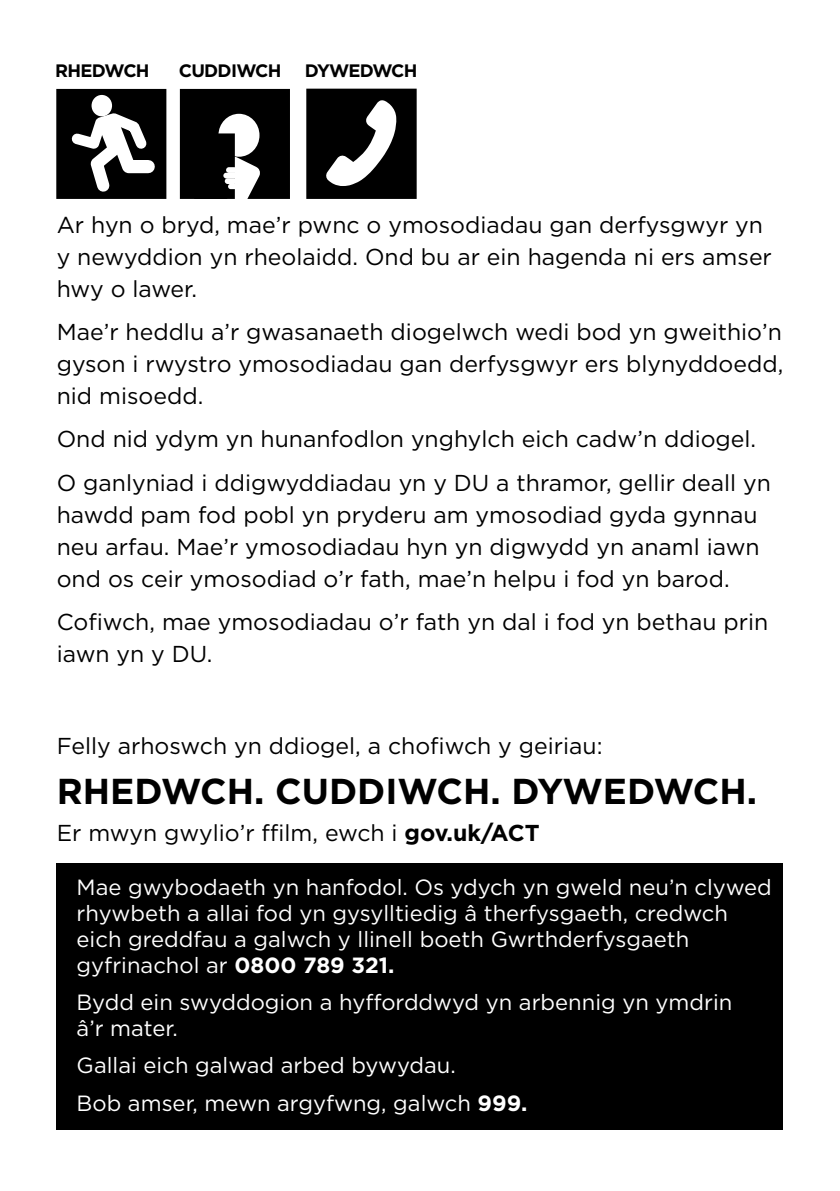
<style>
.page{position:relative;width:840px;height:1191px;background:#fff}
.page>*{position:absolute;margin:0;border:0;box-sizing:border-box;transform-origin:0 0}
.t1{font:700 36px "Gotham";color:#000}
.t2{font:23px/32px "Gotham";color:#000}
.t3{font:22px/26px "Gotham";color:#fff}
.t4{font:700 18px "Gotham";letter-spacing:-.04em;color:#000}
.t5{font:700 18px "Gotham";letter-spacing:-.06em;color:#000}
.s1{font-weight:700}
</style>
<div class="page">
<div style="left:57px;top:863px;width:725px;height:267px;background:#000"></div>
<div style="left:56px;top:89px;width:110px;height:110px;background:#000"></div>
<svg style="left:64px;top:88px;width:97px;height:111px"></svg>
<div style="left:91px;top:95px;width:21px;height:21px;background:#fff;border-radius:50%"></div>
<div style="left:180px;top:89px;width:110px;height:110px;background:#000"></div>
<div style="left:218px;top:114px;width:41px;height:43px;background:#fff;border-radius:50%"></div>
<svg style="left:218px;top:119px;width:48px;height:80px"></svg>
<div style="left:194px;top:133px;width:41px;height:66px;background:#000"></div>
<div style="left:226px;top:167px;width:11px;height:6px;background:#fff;border-radius:3px"></div>
<div style="left:223px;top:173px;width:17px;height:5px;background:#fff;border-radius:3px"></div>
<div style="left:224px;top:178px;width:13px;height:6px;background:#fff;border-radius:3px"></div>
<div style="left:228px;top:184px;width:10px;height:5px;background:#fff;border-radius:3px"></div>
<svg style="left:306px;top:89px;width:110px;height:110px"></svg>
<p class="t4" style="left:55px;top:58px;width:96px">RHEDWCH</p>
<p class="t4" style="left:179px;top:58px;width:104px">CUDDIWCH</p>
<p class="t5" style="left:305px;top:58px;width:114px">DYWEDWCH</p>
<p class="t2" style="left:57px;top:208px;width:716px">Ar hyn o bryd, mae’r pwnc o ymosodiadau gan derfysgwyr yn y newyddion yn rheolaidd. Ond bu ar ein hagenda ni ers amser hwy o lawer.</p>
<p class="t2" style="left:57px;top:315px;width:727px;text-align:justify">Mae’r heddlu a’r gwasanaeth diogelwch wedi bod yn gweithio’n gyson i rwystro ymosodiadau gan derfysgwyr ers blynyddoedd, nid misoedd.</p>
<p class="t2" style="left:57px;top:417px;width:715px;line-height:43.4px">Ond nid ydym yn hunanfodlon ynghylch eich cadw’n ddiogel.<br>O ganlyniad i ddigwyddiadau yn y DU a thramor, gellir deall yn</p>
<p class="t2" style="left:57px;top:498px;width:704px;text-align:justify">hawdd pam fod pobl yn pryderu am ymosodiad gyda gynnau neu arfau. Mae’r ymosodiadau hyn yn digwydd yn anaml iawn ond os ceir ymosodiad o’r fath, mae’n helpu i fod yn barod.</p>
<p class="t2" style="left:57px;top:605px;width:712px">Cofiwch, mae ymosodiadau o’r fath yn dal i fod yn bethau prin iawn yn y DU.</p>
<p class="t2" style="left:57px;top:729px;width:547px">Felly arhoswch yn ddiogel, a chofiwch y geiriau:</p>
<h1 class="t1" style="left:57px;top:767px;width:701px">RHEDWCH. CUDDIWCH. DYWEDWCH.</h1>
<p class="t2" style="left:57px;top:816px;width:484px">Er mwyn gwylio’r ffilm, ewch i <span class="s1">gov.uk/ACT</span></p>
<p class="t3" style="left:77px;top:873px;width:696px">Mae gwybodaeth yn hanfodol. Os ydych yn gweld neu’n clywed rhywbeth a allai fod yn gysylltiedig â therfysgaeth, credwch eich greddfau a galwch y llinell boeth Gwrthderfysgaeth gyfrinachol ar <span class="s1">0800 789 321.</span></p>
<p class="t3" style="left:77px;top:988px;width:657px">Bydd ein swyddogion a hyfforddwyd yn arbennig yn ymdrin â’r mater.</p>
<p class="t3" style="left:77px;top:1046px;width:452px;line-height:37.4px">Gallai eich galwad arbed bywydau.<br>Bob amser, mewn argyfwng, galwch <span class="s1">999.</span></p>
</div>
